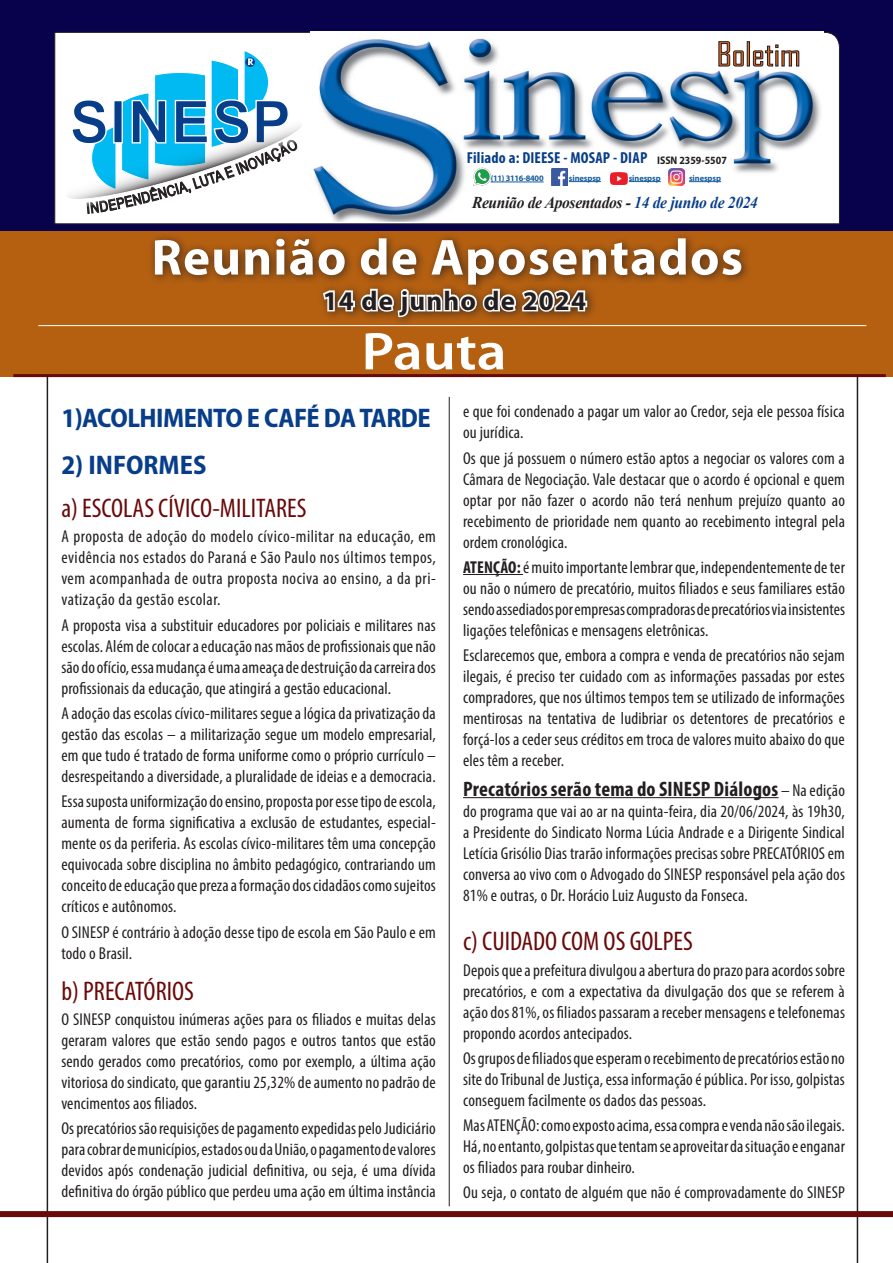
<style>
.page{position:relative;width:893px;height:1263px;background:#fff}
.page>*{position:absolute;margin:0;border:0;box-sizing:border-box;transform-origin:0 0}
.Título{font:600 semi-condensed 53.55px "Myriad Pro";color:#fff;scale:1.18 1}
.t1{font:700 51px "Myriad Pro";letter-spacing:.025em;color:#fff}
.olho{font:condensed 27px "Myriad Pro";color:#6a090a}
.subtitulo{font:700 semi-condensed 27px "Myriad Pro";letter-spacing:-.02em;color:#083e89}
.t2{font:700 27px "Myriad Pro";letter-spacing:.04em;color:#231f20}
.subtitulo-2{font:700 semi-condensed 27px "Myriad Pro";color:#083e89}
.Corpo_do_texto{font:700 condensed 21px "Myriad Pro";letter-spacing:.01em;color:#231f20}
.Corpo_do_texto-2{font:condensed 17.25px/21px "Myriad Pro";letter-spacing:.01em;color:#231f20;text-align:justify}
.t3{font:italic 700 16.5px "Times New Roman";letter-spacing:-.02em;color:#231f20;scale:.94 1}
.olho-2{font:700 condensed 15.9px "Myriad Pro";letter-spacing:.01em;color:#083e89}
.Legenda{font:700 semi-condensed 11.1px "Myriad Pro";color:#231f20}
.t4{font:700 8.4px "Myriad Pro";letter-spacing:-.01em;color:#175d9e}
.t5{font:700 8.4px "Myriad Pro";letter-spacing:-.03em;color:#175d9e}
.s1{color:#083e89}
.s2{font-weight:700}
.s3{font-weight:400;font-size:17.25px}
</style>
<div class="page">
<div style="left:0;top:231px;width:893px;height:146px;background:#b56011"></div>
<div style="left:0;top:0;width:893px;height:230px;background:#08014c"></div>
<svg style="left:54px;top:32px;width:786px;height:192px;background:#ececec"></svg>
<img style="left:310px;top:32px;width:514px;height:190px">
<hr style="left:13px;top:374px;width:873px;height:3px;background:#6a090a">
<hr style="left:47px;top:376px;width:1px;height:887px;background:#231f20">
<hr style="left:857px;top:376px;width:1px;height:887px;background:#231f20">
<hr style="left:449px;top:397px;width:1px;height:809px;background:#231f20">
<hr style="left:463px;top:574px;width:60px;height:1px;background:#231f20">
<hr style="left:463px;top:797px;width:316px;height:1px;background:#231f20">
<svg style="left:718px;top:41px;width:81px;height:26px;background:#bfaca1"></svg>
<hr style="left:491px;top:182px;width:53px;height:1px;background:#175d9e">
<hr style="left:569px;top:181px;width:32px;height:1px;background:#175d9e">
<hr style="left:629px;top:181px;width:32px;height:1px;background:#175d9e">
<img style="left:472px;top:168px;width:20px;height:18px">
<hr style="left:689px;top:181px;width:32px;height:1px;background:#175d9e">
<img style="left:551px;top:169px;width:17px;height:16px">
<img style="left:668px;top:169px;width:17px;height:16px">
<img style="left:610px;top:173px;width:18px;height:12px">
<div style="left:147px;top:231px;width:605px;height:96px;background:#231f20;opacity:.75"></div>
<svg style="left:321px;top:236px;width:268px;height:83px"></svg>
<hr style="left:38px;top:325px;width:828px;height:1px;background:#fff">
<div style="left:0;top:1211px;width:893px;height:6px;background:#6a090a"></div>
<svg style="left:54px;top:50px;width:265px;height:164px;background:#add3e4"></svg>
<p class="olho-2" style="left:467px;top:148px;width:182px">Filiado a: DIEESE - MOSAP - DIAP</p>
<p class="Legenda" style="left:657px;top:154px;width:71px">ISSN 2359-5507</p>
<p class="t5" style="left:491px;top:173px;width:54px">(11) 3116-8400</p>
<p class="t4" style="left:569px;top:172px;width:34px">sinespsp</p>
<p class="t4" style="left:629px;top:172px;width:34px">sinespsp</p>
<p class="t4" style="left:689px;top:172px;width:34px">sinespsp</p>
<p class="t3" style="left:472px;top:191px;width:306px">Reunião de Aposentados - <span class="s1">14 de junho de 2024</span></p>
<p class="t1" style="left:152px;top:224px;width:593px">Reunião de Aposentados</p>
<p class="t2" style="left:323px;top:283px;width:265px">14 de junho de 2024</p>
<p class="Título" style="left:361px;top:322px;width:125px">Pauta</p>
<p class="subtitulo" style="left:61px;top:403px;width:371px">1)ACOLHIMENTO E CAFÉ DA TARDE</p>
<p class="subtitulo-2" style="left:61px;top:450px;width:147px">2) INFORMES</p>
<p class="olho" style="left:61px;top:492px;width:247px">a) ESCOLAS CÍVICO-MILITARES</p>
<p class="Corpo_do_texto-2" style="left:61px;top:526px;width:376px">A proposta de adoção do modelo cívico-militar na educação, em evidência nos estados do Paraná e São Paulo nos últimos tempos, vem acompanhada de outra proposta nociva ao ensino, a da pri&shy;vatização da gestão escolar.</p>
<p class="Corpo_do_texto-2" style="left:61px;top:614px;width:376px">A proposta visa a substituir educadores por policiais e militares nas escolas. Além de colocar a educação nas mãos de profissionais que não são do ofício, essa mudança é uma ameaça de destruição da carreira dos profissionais da educação, que atingirá a gestão educacional.</p>
<p class="Corpo_do_texto-2" style="left:61px;top:702px;width:376px">A adoção das escolas cívico-militares segue a lógica da privatização da gestão das escolas – a militarização segue um modelo empresarial, em que tudo é tratado de forma uniforme como o próprio currículo – desrespeitando a diversidade, a pluralidade de ideias e a democracia.</p>
<p class="Corpo_do_texto-2" style="left:61px;top:791px;width:376px">Essa suposta uniformização do ensino, proposta por esse tipo de escola, aumenta de forma significativa a exclusão de estudantes, especial&shy;mente os da periferia. As escolas cívico-militares têm uma concepção equivocada sobre disciplina no âmbito pedagógico, contrariando um conceito de educação que preza a formação dos cidadãos como sujeitos críticos e autônomos.</p>
<p class="Corpo_do_texto-2" style="left:61px;top:921px;width:376px">O SINESP é contrário à adoção desse tipo de escola em São Paulo e em todo o Brasil.</p>
<p class="olho" style="left:61px;top:974px;width:134px">b) PRECATÓRIOS</p>
<p class="Corpo_do_texto-2" style="left:61px;top:1008px;width:376px">O SINESP conquistou inúmeras ações para os filiados e muitas delas geraram valores que estão sendo pagos e outros tantos que estão sendo gerados como precatórios, como por exemplo, a última ação vitoriosa do sindicato, que garantiu 25,32% de aumento no padrão de vencimentos aos filiados.</p>
<p class="Corpo_do_texto-2" style="left:61px;top:1118px;width:376px">Os precatórios são requisições de pagamento expedidas pelo Judiciário para cobrar de municípios, estados ou da União, o pagamento de valores devidos após condenação judicial definitiva, ou seja, é uma dívida definitiva do órgão público que perdeu uma ação em última instância</p>
<p class="Corpo_do_texto-2" style="left:463px;top:401px;width:383px">e que foi condenado a pagar um valor ao Credor, seja ele pessoa física ou jurídica.</p>
<p class="Corpo_do_texto-2" style="left:463px;top:447px;width:383px">Os que já possuem o número estão aptos a negociar os valores com a Câmara de Negociação. Vale destacar que o acordo é opcional e quem optar por não fazer o acordo não terá nenhum prejuízo quanto ao recebimento de prioridade nem quanto ao recebimento integral pela ordem cronológica.</p>
<p class="Corpo_do_texto-2" style="left:463px;top:556px;width:383px"><span class="s2">ATENÇÃO:</span> é muito importante lembrar que, independentemente de ter ou não o número de precatório, muitos filiados e seus familiares estão sendo assediados por empresas compradoras de precatórios via insistentes ligações telefônicas e mensagens eletrônicas.</p>
<p class="Corpo_do_texto-2" style="left:463px;top:645px;width:383px">Esclarecemos que, embora a compra e venda de precatórios não sejam ilegais, é preciso ter cuidado com as informações passadas por estes compradores, que nos últimos tempos tem se utilizado de informações mentirosas na tentativa de ludibriar os detentores de precatórios e forçá-los a ceder seus créditos em troca de valores muito abaixo do que eles têm a receber.</p>
<p class="Corpo_do_texto" style="left:463px;top:775px;width:383px">Precatórios serão tema do SINESP Diálogos <span class="s3">– Na edição</span></p>
<p class="Corpo_do_texto-2" style="left:463px;top:800px;width:383px">do programa que vai ao ar na quinta-feira, dia 20/06/2024, às 19h30, a Presidente do Sindicato Norma Lúcia Andrade e a Dirigente Sindical Letícia Grisólio Dias trarão informações precisas sobre PRECATÓRIOS em conversa ao vivo com o Advogado do SINESP responsável pela ação dos 81% e outras, o Dr. Horácio Luiz Augusto da Fonseca.</p>
<p class="olho" style="left:463px;top:925px;width:231px">c) CUIDADO COM OS GOLPES</p>
<p class="Corpo_do_texto-2" style="left:463px;top:959px;width:383px">Depois que a prefeitura divulgou a abertura do prazo para acordos sobre precatórios, e com a expectativa da divulgação dos que se referem à ação dos 81%, os filiados passaram a receber mensagens e telefonemas propondo acordos antecipados.</p>
<p class="Corpo_do_texto-2" style="left:463px;top:1047px;width:383px">Os grupos de filiados que esperam o recebimento de precatórios estão no site do Tribunal de Justiça, essa informação é pública. Por isso, golpistas conseguem facilmente os dados das pessoas.</p>
<p class="Corpo_do_texto-2" style="left:463px;top:1115px;width:383px">Mas ATENÇÃO: como exposto acima, essa compra e venda não são ilegais.<br>Há, no entanto, golpistas que tentam se aproveitar da situação e enganar os filiados para roubar dinheiro.</p>
<p class="Corpo_do_texto-2" style="left:463px;top:1182px;width:383px">Ou seja, o contato de alguém que não é comprovadamente do SINESP</p>
</div>
